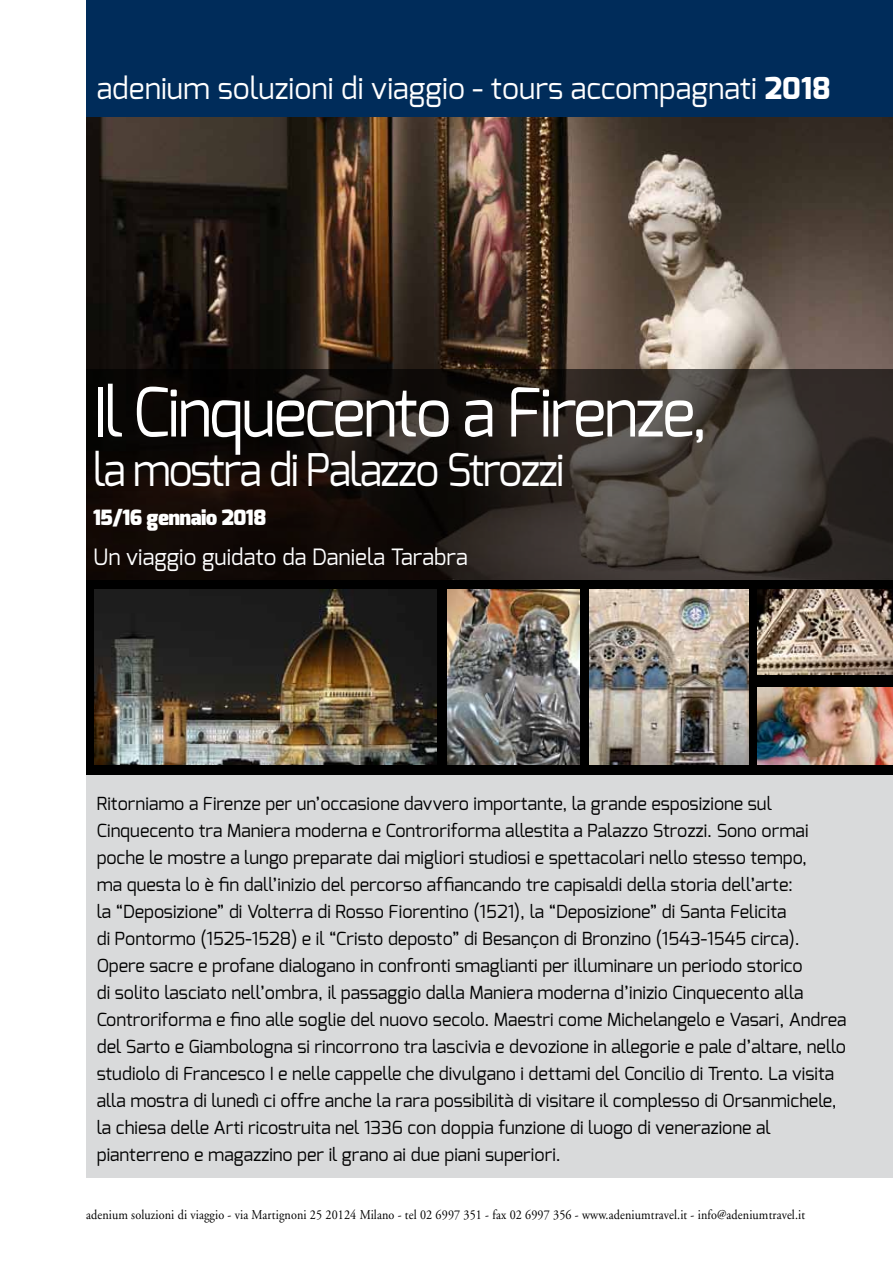
<style>
.page{position:relative;width:893px;height:1263px;background:#fff}
.page>*{position:absolute;margin:0;border:0;box-sizing:border-box;transform-origin:0 0}
.t1{font:67.5px "Exo";letter-spacing:-.04em;color:#fff;scale:.94 1}
.t2{font:45px "Exo";letter-spacing:-.04em;color:#fff;scale:.94 1}
.t3{font:30px "Exo";color:#fff}
.t4{font:22.5px "Exo";color:#fff}
.t5{font:900 21px "Exo";letter-spacing:-.025em;color:#fff}
.t6{font:18px/27px "Exo";color:#000}
.t7{font:13.5px "Adobe Garamond";letter-spacing:.01em;color:#000;scale:.9 1}
.s1{font-weight:800}
</style>
<div class="page">
<div style="left:86px;top:765px;width:807px;height:413px;background:#d9dadb"></div>
<img style="left:86px;top:117px;width:807px;height:252px">
<div style="left:86px;top:580px;width:807px;height:194px;background:#000"></div>
<img style="left:95px;top:590px;width:342px;height:175px">
<img style="left:447px;top:590px;width:133px;height:175px">
<img style="left:589px;top:590px;width:159px;height:175px">
<img style="left:758px;top:590px;width:135px;height:85px">
<img style="left:758px;top:687px;width:135px;height:78px">
<svg style="left:86px;top:369px;width:807px;height:211px;background:#27211d"></svg>
<div style="left:86px;top:0;width:807px;height:117px;background:#002c5a"></div>
<h3 class="t3" style="left:97px;top:69px;width:736px">adenium soluzioni di viaggio - tours accompagnati <span class="s1">2018</span></h3>
<h1 class="t1" style="left:93px;top:369px;width:656px">Il Cinquecento a Firenze,</h1>
<h2 class="t2" style="left:93px;top:441px;width:503px">la mostra di Palazzo Strozzi</h2>
<p class="t5" style="left:93px;top:504px;width:175px">15/16 gennaio 2018</p>
<p class="t4" style="left:93px;top:542px;width:376px">Un viaggio guidato da Daniela Tarabra</p>
<p class="t6" style="left:97px;top:790px;width:751px">Ritorniamo a Firenze per un’occasione davvero importante, la grande esposizione sul Cinquecento tra Maniera moderna e Controriforma allestita a Palazzo Strozzi. Sono ormai poche le mostre a lungo preparate dai migliori studiosi e spettacolari nello stesso tempo,<br>ma questa lo è fin dall’inizio del percorso affiancando tre capisaldi della storia dell’arte:<br>la “Deposizione” di Volterra di Rosso Fiorentino (1521), la “Deposizione” di Santa Felicita<br>di Pontormo (1525-1528) e il “Cristo deposto” di Besançon di Bronzino (1543-1545 circa).<br>Opere sacre e profane dialogano in confronti smaglianti per illuminare un periodo storico<br>di solito lasciato nell’ombra, il passaggio dalla Maniera moderna d’inizio Cinquecento alla Controriforma e fino alle soglie del nuovo secolo. Maestri come Michelangelo e Vasari, Andrea del Sarto e Giambologna si rincorrono tra lascivia e devozione in allegorie e pale d’altare, nello studiolo di Francesco I e nelle cappelle che divulgano i dettami del Concilio di Trento. La visita alla mostra di lunedì ci offre anche la rara possibilità di visitare il complesso di Orsanmichele, la chiesa delle Arti ricostruita nel 1336 con doppia funzione di luogo di venerazione al pianterreno e magazzino per il grano ai due piani superiori.</p>
<p class="t7" style="left:86px;top:1207px;width:800px">adenium soluzioni di viaggio - via Martignoni 25 20124 Milano - tel 02 6997 351 - fax 02 6997 356 - www.adeniumtravel.it - info@adeniumtravel.it</p>
</div>
